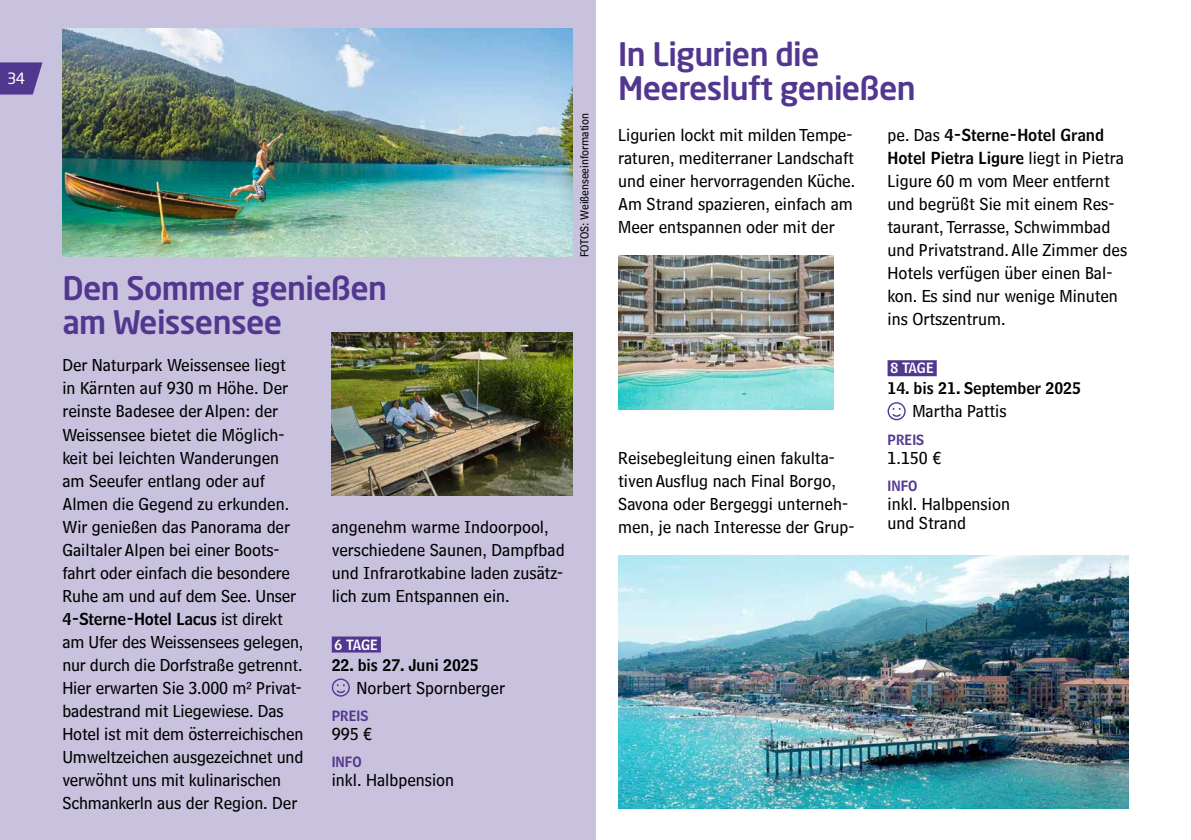
<style>
.page{position:relative;width:1191px;height:840px;background:#fff}
.page>*{position:absolute;margin:0;border:0;box-sizing:border-box;transform-origin:0 0}
.t1{font:500 32px/34px "Neo Sans Std";letter-spacing:-.02em;color:#51378f}
.t2{font:18px/23px "Bell Centennial Std Sub Capt";color:#000}
.t3{font:16.4px/23px "Bell Centennial Std Name Num";color:#000}
.t4{font:16px "Bell Centennial Std Name Num";color:#000}
.t5{font:15.4px "Neo Sans Std";color:#fff}
.t6{font:14px "Bell Centennial Std Name Num";color:#51378f}
.t7{font:14px "Bell Centennial Std Name Num";letter-spacing:-.01em;color:#fff}
.t8{font:12px "Bell Centennial Std Sub Capt";color:#000}
.s1{font-family:"Bell Centennial Std Sub Capt";font-size:18px}
</style>
<div class="page">
<div style="left:0;top:0;width:595px;height:839px;background:#c9c2de"></div>
<div style="left:887px;top:360px;width:49px;height:16px;background:#51378f"></div>
<svg style="left:887px;top:402px;width:18px;height:18px"></svg>
<div style="left:332px;top:636px;width:49px;height:16px;background:#51378f"></div>
<svg style="left:332px;top:678px;width:18px;height:18px"></svg>
<img style="left:62px;top:28px;width:511px;height:228px">
<img style="left:332px;top:332px;width:241px;height:163px">
<img style="left:618px;top:555px;width:510px;height:253px">
<img style="left:618px;top:255px;width:215px;height:154px">
<svg style="left:0;top:62px;width:43px;height:32px"></svg>
<p class="t5" style="left:7px;top:69px;width:20px">34</p>
<h1 class="t1" style="left:62px;top:270px;width:326px">Den Sommer genießen am Weissensee</h1>
<p class="t2" style="left:62px;top:353px;width:235px">Der Naturpark Weissensee liegt in Kärnten auf 930 m Höhe. Der reinste Badesee der Alpen: der<br>Weissensee bietet die Möglich&shy;keit bei leichten Wanderungen am Seeufer entlang oder auf<br>Almen die Gegend zu erkunden.<br>Wir genießen das Panorama der<br>Gailtaler Alpen bei einer Boots&shy;fahrt oder einfach die besondere<br>Ruhe am und auf dem See. Unser</p>
<p class="t3" style="left:62px;top:606px;width:222px">4-Sterne-Hotel Lacus <span class="s1">ist direkt</span></p>
<p class="t2" style="left:62px;top:629px;width:242px">am Ufer des Weissensees gelegen, nur durch die Dorfstraße getrennt.<br>Hier erwarten Sie 3.000 m² Privat&shy;badestrand mit Liegewiese. Das Hotel ist mit dem österreichischen Umweltzeichen ausgezeichnet und verwöhnt uns mit kulinarischen Schmankerln aus der Region. Der</p>
<p class="t2" style="left:332px;top:514px;width:234px">angenehm warme Indoorpool, verschiedene Saunen, Dampfbad und Infrarotkabine laden zusätz&shy;lich zum Entspannen ein.</p>
<p class="t7" style="left:334px;top:635px;width:45px">6 TAGE</p>
<p class="t4" style="left:332px;top:654px;width:148px">22. bis 27. Juni 2025</p>
<p class="t2" style="left:356px;top:675px;width:150px">Norbert Spornberger</p>
<p class="t6" style="left:332px;top:706px;width:38px">PREIS</p>
<p class="t2" style="left:332px;top:721px;width:42px">995 €</p>
<p class="t6" style="left:332px;top:752px;width:32px">INFO</p>
<p class="t2" style="left:332px;top:767px;width:124px">inkl. Halbpension</p>
<p class="t8" style="left:577px;top:257px;width:146px;rotate:-90deg">FOTOS: Weißenseeinformation</p>
<h1 class="t1" style="left:618px;top:37px;width:299px">In Ligurien die<br>Meeresluft genießen</h1>
<p class="t2" style="left:618px;top:123px;width:239px">Ligurien lockt mit milden Tempe&shy;raturen, mediterraner Landschaft und einer hervorragenden Küche.<br>Am Strand spazieren, einfach am<br>Meer entspannen oder mit der</p>
<p class="t2" style="left:618px;top:445px;width:238px">Reisebegleitung einen fakulta&shy;tiven Ausflug nach Final Borgo,<br>Savona oder Bergeggi unterneh&shy;men, je nach Interesse der Grup-</p>
<p class="t3" style="left:887px;top:123px;width:238px"><span class="s1">pe. Das</span> 4-Sterne-Hotel Grand<br>Hotel Pietra Ligure <span class="s1">liegt in Pietra</span></p>
<p class="t2" style="left:887px;top:169px;width:241px">Ligure 60 m vom Meer entfernt und begrüßt Sie mit einem Res&shy;taurant, Terrasse, Schwimmbad und Privatstrand. Alle Zimmer des<br>Hotels verfügen über einen Bal&shy;kon. Es sind nur wenige Minuten ins Ortszentrum.</p>
<p class="t7" style="left:890px;top:359px;width:45px">8 TAGE</p>
<p class="t4" style="left:887px;top:378px;width:195px">14. bis 21. September 2025</p>
<p class="t2" style="left:912px;top:399px;width:96px">Martha Pattis</p>
<p class="t6" style="left:887px;top:430px;width:38px">PREIS</p>
<p class="t2" style="left:887px;top:445px;width:55px">1.150 €</p>
<p class="t6" style="left:887px;top:476px;width:32px">INFO</p>
<p class="t2" style="left:887px;top:493px;width:124px;line-height:19px">inkl. Halbpension und Strand</p>
</div>
